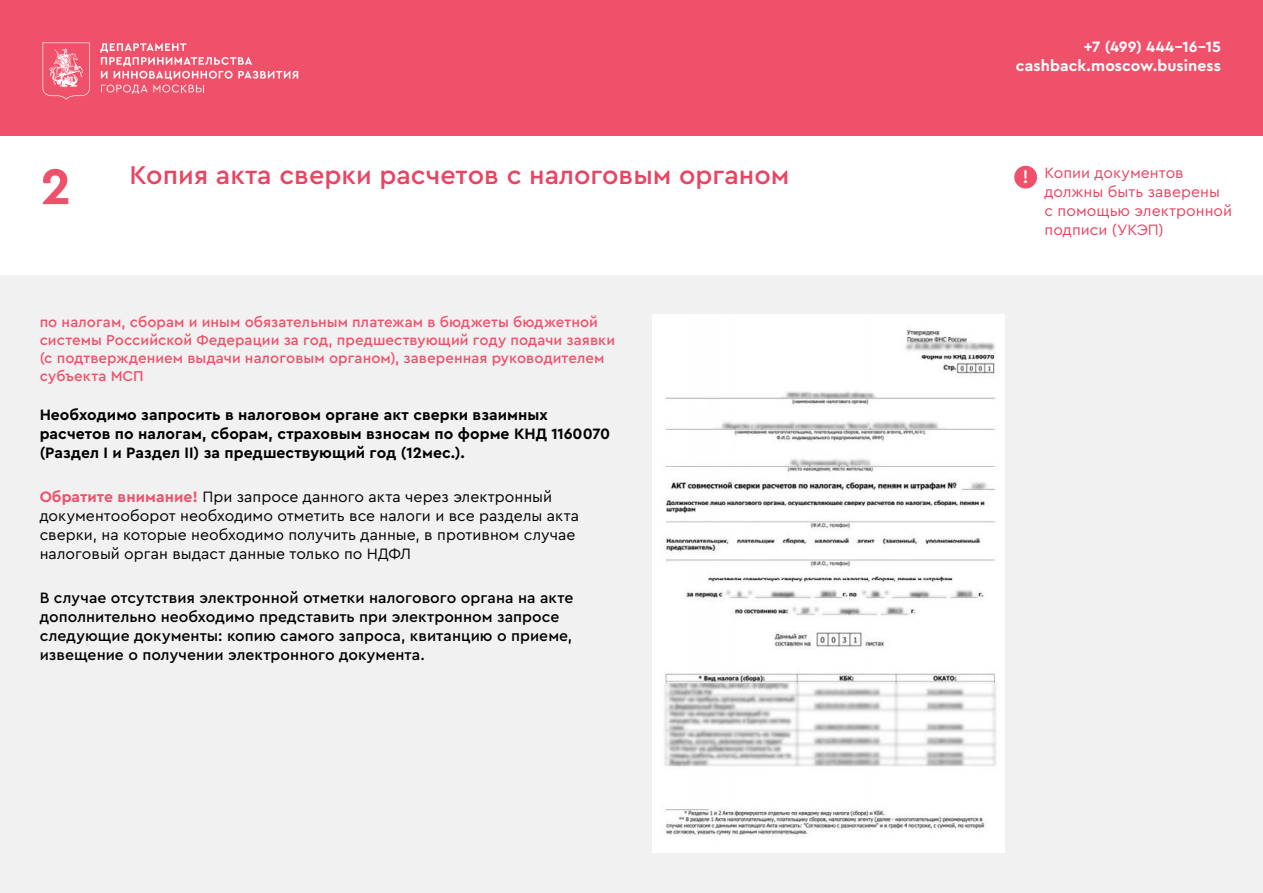
<style>
.page{position:relative;width:1263px;height:893px;background:#fff}
.page>*{position:absolute;margin:0;border:0;box-sizing:border-box;transform-origin:0 0}
.t1{font:700 52.5px "Cera Pro";color:#f0516a}
.t2{font:500 27px "Cera Pro";color:#e94462}
.t3{font:500 19.2px "Cera Pro";color:#fff}
.t4{font:500 15.75px/18.9px "Cera Pro";color:#000}
.t5{font:15.75px/18.9px "Cera Pro";color:#000}
.t6{font:700 15.75px/18.9px "Cera Pro";letter-spacing:.005em;color:#000}
.t7{font:15.75px/18.9px "Cera Pro";color:#e94462}
.t8{font:700 15.75px/18.9px "Cera Pro";letter-spacing:.005em;color:#fff;text-align:right}
.t9{font:500 15px/18px "Cera Pro";letter-spacing:.005em;color:#f0516a}
.s1{font-weight:700;color:#f0516a}
</style>
<div class="page">
<div style="left:0;top:0;width:1263px;height:135px;background:#f0516a"></div>
<svg style="left:43px;top:43px;width:47px;height:57px"></svg>
<svg style="left:100px;top:43px;width:198px;height:51px"></svg>
<div style="left:0;top:276px;width:1263px;height:617px;background:#f1f1f2"></div>
<div style="left:653px;top:314px;width:352px;height:539px;background:#fff"></div>
<img style="left:664px;top:329px;width:333px;height:508px">
<div style="left:1014px;top:166px;width:23px;height:23px;background:#f0516a;border-radius:50%"></div>
<h1 class="t1" style="left:40px;top:152px;width:32px">2</h1>
<h2 class="t2" style="left:130px;top:156px;width:661px">Копия акта сверки расчетов с налоговым органом</h2>
<p class="t9" style="left:40px;top:312px;width:577px">по налогам, сборам и иным обязательным платежам в бюджеты бюджетной системы Российской Федерации за год, предшествующий году подачи заявки (с подтверждением выдачи налоговым органом), заверенная руководителем субъекта МСП</p>
<p class="t6" style="left:40px;top:404px;width:572px">Необходимо запросить в налоговом органе акт сверки взаимных расчетов по налогам, сборам, страховым взносам по форме КНД 1160070 (Раздел I и Раздел II) за предшествующий год (12мес.).</p>
<p class="t5" style="left:40px;top:487px;width:541px"><span class="s1">Обратите внимание!</span> При запросе данного акта через электронный документооборот необходимо отметить все налоги и все разделы акта сверки, на которые необходимо получить данные, в противном случае налоговый орган выдаст данные только по НДФЛ</p>
<p class="t4" style="left:40px;top:588px;width:535px">В случае отсутствия электронной отметки налогового органа на акте дополнительно необходимо представить при электронном запросе следующие документы: копию самого запроса, квитанцию о приеме, извещение о получении электронного документа.</p>
<p class="t8" style="left:1016px;top:37px;width:207px">+7 (499) 444–16–15 cashback.moscow.business</p>
<p class="t3" style="left:1022px;top:164px;width:8px">!</p>
<p class="t7" style="left:1044px;top:163px;width:189px">Копии документов должны быть заверены с помощью электронной подписи (УКЭП)</p>
</div>
